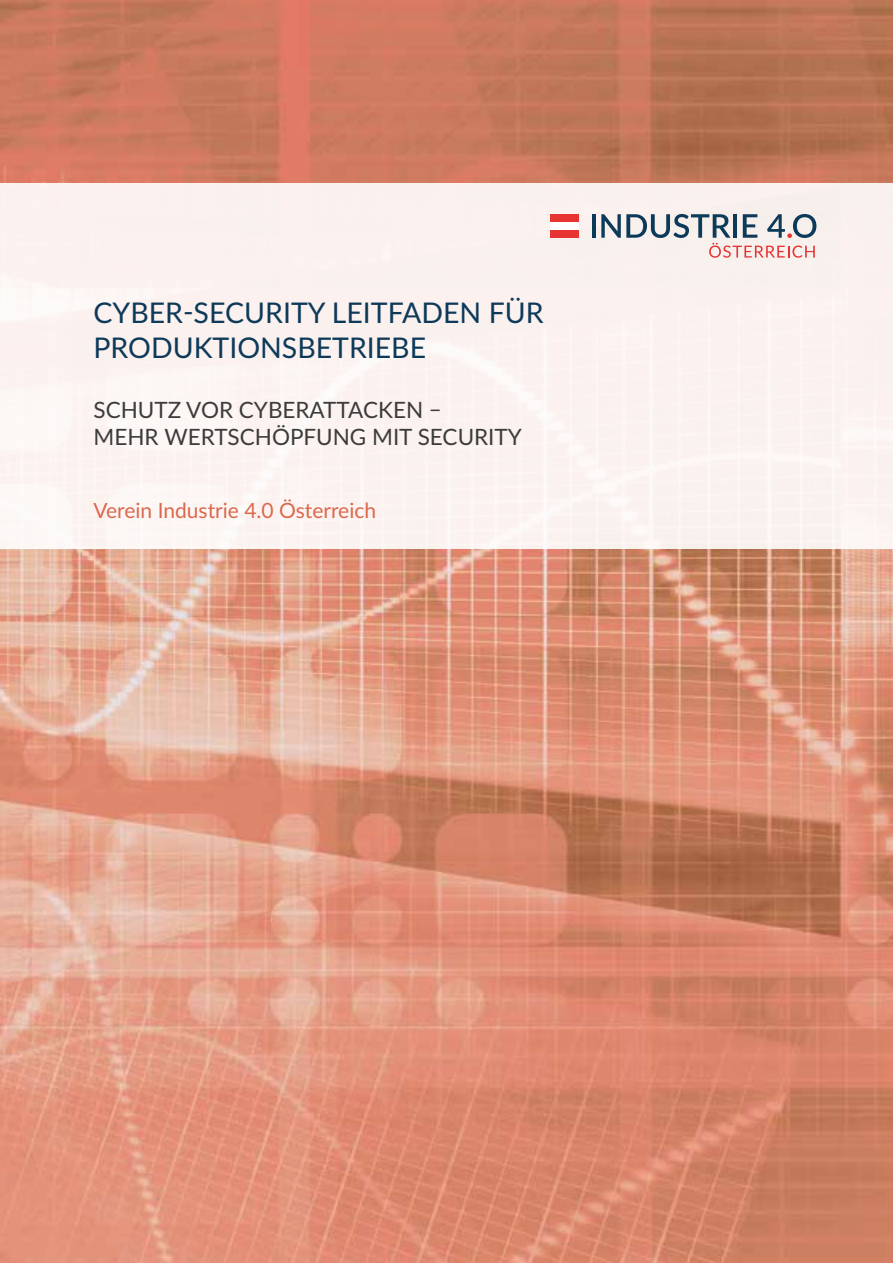
<style>
.page{position:relative;width:893px;height:1263px;background:#fff}
.page>*{position:absolute;margin:0;border:0;box-sizing:border-box;transform-origin:0 0}
.t1{font:28.5px/34.2px "Lato";color:#0e3a5a}
.t2{font:22.5px/27px "Lato";color:#3c3c3b}
.t3{font:21px "Lato";color:#dd674c}
</style>
<div class="page">
<img style="left:0;top:0;width:893px;height:1263px">
<div style="left:0;top:183px;width:893px;height:366px;background:#fbf2ef"></div>
<hr style="left:592px;top:214px;width:4px;height:24px;background:#0e3a5a">
<svg style="left:601px;top:214px;width:215px;height:44px"></svg>
<div style="left:550px;top:214px;width:29px;height:8px;background:#e73331"></div>
<div style="left:550px;top:230px;width:29px;height:8px;background:#e73331"></div>
<div style="left:550px;top:222px;width:29px;height:8px;background:#fff"></div>
<p class="t1" style="left:94px;top:295px;width:452px">CYBER-SECURITY LEITFADEN FÜR<br>PRODUKTIONSBETRIEBE</p>
<p class="t2" style="left:94px;top:395px;width:430px">SCHUTZ VOR CYBERATTACKEN –<br>MEHR WERTSCHÖPFUNG MIT SECURITY</p>
<p class="t3" style="left:94px;top:500px;width:284px">Verein Industrie 4.0 Österreich</p>
</div>
